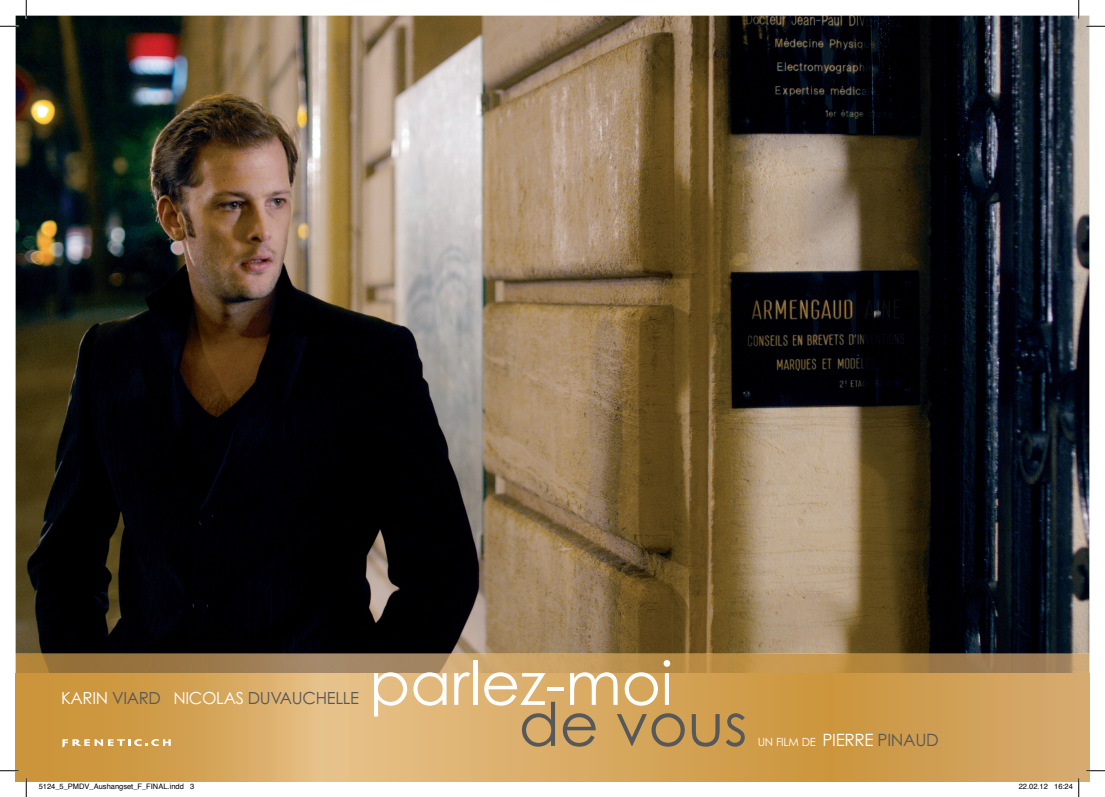
<style>
.page{position:relative;width:1105px;height:797px;background:#fff}
.page>*{position:absolute;margin:0;border:0;box-sizing:border-box;transform-origin:0 0}
.t1{font:59.88px "Century Gothic";color:#fff}
.t2{font:59.88px "Century Gothic";color:#57585a}
.t3{font:17px "Century Gothic";letter-spacing:-.02em;color:#fff}
.t4{font:16.62px "Century Gothic";letter-spacing:-.02em;color:#57585a}
.t5{font:11.25px "Century Gothic";letter-spacing:-.02em;color:#fff}
.t6{font:7.5px "Helvetica";color:#000}
.s1{color:#fff}
.s2{color:#57585a}
</style>
<div class="page">
<img style="left:16px;top:16px;width:1073px;height:637px">
<img style="left:16px;top:653px;width:1073px;height:20px">
<svg style="left:16px;top:673px;width:1073px;height:108px;background:#d5a65c"></svg>
<svg style="left:62px;top:739px;width:109px;height:8px"></svg>
<svg style="left:0;top:25px;width:19px;height:2px"></svg>
<svg style="left:1086px;top:25px;width:19px;height:2px"></svg>
<svg style="left:0;top:770px;width:19px;height:1px"></svg>
<svg style="left:1086px;top:770px;width:19px;height:1px"></svg>
<svg style="left:25px;top:0;width:2px;height:19px"></svg>
<svg style="left:25px;top:778px;width:2px;height:19px"></svg>
<svg style="left:1078px;top:0;width:1px;height:19px"></svg>
<svg style="left:1054px;top:778px;width:25px;height:19px"></svg>
<h3 class="t4" style="left:61px;top:688px;width:299px"><span class="s1">KARIN</span> VIARD <span class="s1">NICOLAS</span> DUVAUCHELLE</h3>
<h1 class="t1" style="left:369px;top:646px;width:305px">parlez-moi</h1>
<h1 class="t2" style="left:519px;top:687px;width:230px">de vous</h1>
<h2 class="t3" style="left:732px;top:729px;width:208px">UN FILM DE PIERRE <span class="s2">PINAUD</span></h2>
<h3 class="t5" style="left:758px;top:735px;width:139px">UN FILM DE PIERRE <span class="s2">PINAUD</span></h3>
<p class="t6" style="left:39px;top:781px;width:157px">5124_5_PMDV_Aushangset_F_FINAL.indd 3</p>
<p class="t6" style="left:1019px;top:781px;width:56px">22.02.12 16:24</p>
</div>
